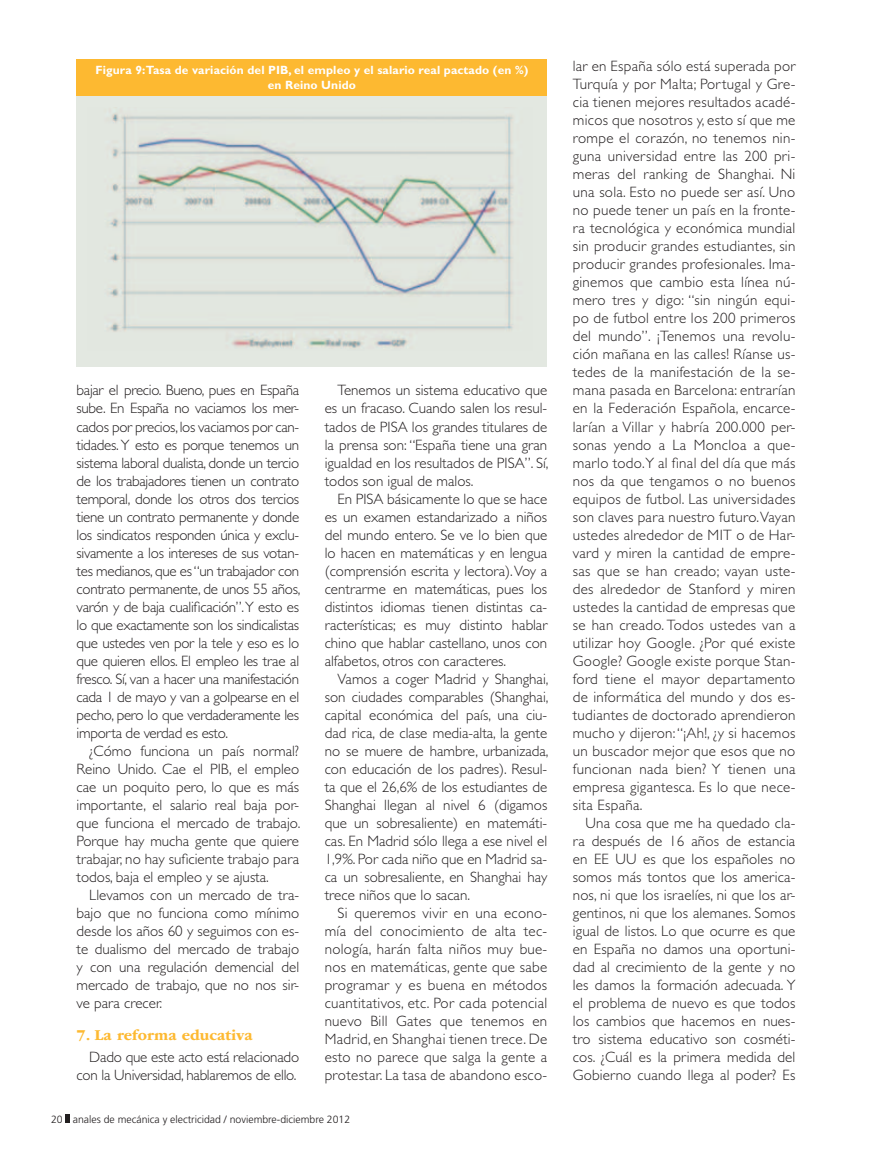
<style>
.page{position:relative;width:872px;height:1149px;background:#fff}
.page>*{position:absolute;margin:0;border:0;box-sizing:border-box;transform-origin:0 0}
.t1{font:700 15.75px "ITC Garamond Std";color:#fdb931}
.t2{font:300 15px/18px "Gill Sans Std";color:#231f20;text-align:justify}
.t3{font:700 12px/14.4px "Gill Sans Std";letter-spacing:.01em;color:#fff;text-align:center}
.t4{font:300 10.5px "Frutiger LT Std";color:#231f20}
</style>
<div class="page">
<svg style="left:66px;top:1114px;width:4px;height:8px"></svg>
<div style="left:77px;top:96px;width:470px;height:271px;background:#e3e8e1"></div>
<div style="left:77px;top:60px;width:470px;height:36px;background:#fdb931"></div>
<img style="left:109px;top:113px;width:404px;height:236px">
<p class="t3" style="left:95px;top:63px;width:434px">Figura 9: Tasa de variación del PIB, el empleo y el salario real pactado (en %) en Reino Unido</p>
<p class="t2" style="left:77px;top:381px;width:225px">bajar el precio. Bueno, pues en España sube. En España no vaciamos los mer&shy;cados por precios, los vaciamos por can&shy;tidades. Y esto es porque tenemos un sistema laboral dualista, donde un tercio de los trabajadores tienen un contrato temporal, donde los otros dos tercios tiene un contrato permanente y donde los sindicatos responden única y exclu&shy;sivamente a los intereses de sus votan&shy;tes medianos, que es “un trabajador con contrato permanente, de unos 55 años, varón y de baja cualificación”. Y esto es lo que exactamente son los sindicalistas que ustedes ven por la tele y eso es lo que quieren ellos. El empleo les trae al fresco. Sí, van a hacer una manifestación cada 1 de mayo y van a golpearse en el pecho, pero lo que verdaderamente les importa de verdad es esto.</p>
<p class="t2" style="left:77px;top:741px;width:225px;text-indent:13px">¿Cómo funciona un país normal?<br>Reino Unido. Cae el PIB, el empleo cae un poquito pero, lo que es más importante, el salario real baja por&shy;que funciona el mercado de trabajo.<br>Porque hay mucha gente que quiere trabajar, no hay suficiente trabajo para todos, baja el empleo y se ajusta.</p>
<p class="t2" style="left:77px;top:885px;width:224px;text-indent:13px">Llevamos con un mercado de tra&shy;bajo que no funciona como mínimo desde los años 60 y seguimos con es&shy;te dualismo del mercado de trabajo y con una regulación demencial del mercado de trabajo, que no nos sir&shy;ve para crecer.</p>
<p class="t1" style="left:77px;top:1025px;width:178px">7. La reforma educativa</p>
<p class="t2" style="left:77px;top:1047px;width:224px;text-align:right">Dado que este acto está relacionado con la Universidad, hablaremos de ello.</p>
<p class="t2" style="left:325px;top:381px;width:225px;text-indent:13px">Tenemos un sistema educativo que es un fracaso. Cuando salen los resul&shy;tados de PISA los grandes titulares de la prensa son: “España tiene una gran igualdad en los resultados de PISA”. Sí, todos son igual de malos.</p>
<p class="t2" style="left:325px;top:489px;width:224px;text-indent:13px">En PISA básicamente lo que se hace es un examen estandarizado a niños del mundo entero. Se ve lo bien que lo hacen en matemáticas y en lengua (comprensión escrita y lectora). Voy a centrarme en matemáticas, pues los distintos idiomas tienen distintas ca&shy;racterísticas; es muy distinto hablar chino que hablar castellano, unos con alfabetos, otros con caracteres.</p>
<p class="t2" style="left:325px;top:669px;width:225px;text-indent:13px">Vamos a coger Madrid y Shanghai, son ciudades comparables (Shanghai, capital económica del país, una ciu&shy;dad rica, de clase media-alta, la gente no se muere de hambre, urbanizada, con educación de los padres). Resul&shy;ta que el 26,6% de los estudiantes de Shanghai llegan al nivel 6 (digamos que un sobresaliente) en matemáti&shy;cas. En Madrid sólo llega a ese nivel el 1,9%. Por cada niño que en Madrid sa&shy;ca un sobresaliente, en Shanghai hay trece niños que lo sacan.</p>
<p class="t2" style="left:325px;top:903px;width:224px;text-indent:13px">Si queremos vivir en una econo&shy;mía del conocimiento de alta tec&shy;nología, harán falta niños muy bue&shy;nos en matemáticas, gente que sabe programar y es buena en métodos cuantitativos, etc. Por cada potencial nuevo Bill Gates que tenemos en Madrid, en Shanghai tienen trece. De esto no parece que salga la gente a protestar. La tasa de abandono esco-</p>
<p class="t4" style="left:51px;top:1112px;width:301px">20 anales de mecánica y electricidad / noviembre-diciembre 2012</p>
<p class="t2" style="left:573px;top:57px;width:224px">lar en España sólo está superada por Turquía y por Malta; Portugal y Gre&shy;cia tienen mejores resultados acadé&shy;micos que nosotros y, esto sí que me rompe el corazón, no tenemos nin&shy;guna universidad entre las 200 pri&shy;meras del ranking de Shanghai. Ni una sola. Esto no puede ser así. Uno no puede tener un país en la fronte&shy;ra tecnológica y económica mundial sin producir grandes estudiantes, sin producir grandes profesionales. Ima&shy;ginemos que cambio esta línea nú&shy;mero tres y digo: “sin ningún equi&shy;po de futbol entre los 200 primeros del mundo”. ¡Tenemos una revolu&shy;ción mañana en las calles! Ríanse us&shy;tedes de la manifestación de la se&shy;mana pasada en Barcelona: entrarían en la Federación Española, encarce&shy;larían a Villar y habría 200.000 per&shy;sonas yendo a La Moncloa a que&shy;marlo todo. Y al final del día que más nos da que tengamos o no buenos equipos de futbol. Las universidades son claves para nuestro futuro. Vayan ustedes alrededor de MIT o de Har&shy;vard y miren la cantidad de empre&shy;sas que se han creado; vayan uste&shy;des alrededor de Stanford y miren ustedes la cantidad de empresas que se han creado. Todos ustedes van a utilizar hoy Google. ¿Por qué existe Google? Google existe porque Stan&shy;ford tiene el mayor departamento de informática del mundo y dos es&shy;tudiantes de doctorado aprendieron mucho y dijeron: “¡Ah!, ¿y si hacemos un buscador mejor que esos que no funcionan nada bien? Y tienen una empresa gigantesca. Es lo que nece&shy;sita España.</p>
<p class="t2" style="left:573px;top:813px;width:224px;text-indent:13px">Una cosa que me ha quedado cla&shy;ra después de 16 años de estancia en EE UU es que los españoles no somos más tontos que los america&shy;nos, ni que los israelíes, ni que los ar&shy;gentinos, ni que los alemanes. Somos igual de listos. Lo que ocurre es que en España no damos una oportuni&shy;dad al crecimiento de la gente y no les damos la formación adecuada. Y el problema de nuevo es que todos los cambios que hacemos en nues&shy;tro sistema educativo son cosméti&shy;cos. ¿Cuál es la primera medida del Gobierno cuando llega al poder? Es</p>
</div>
